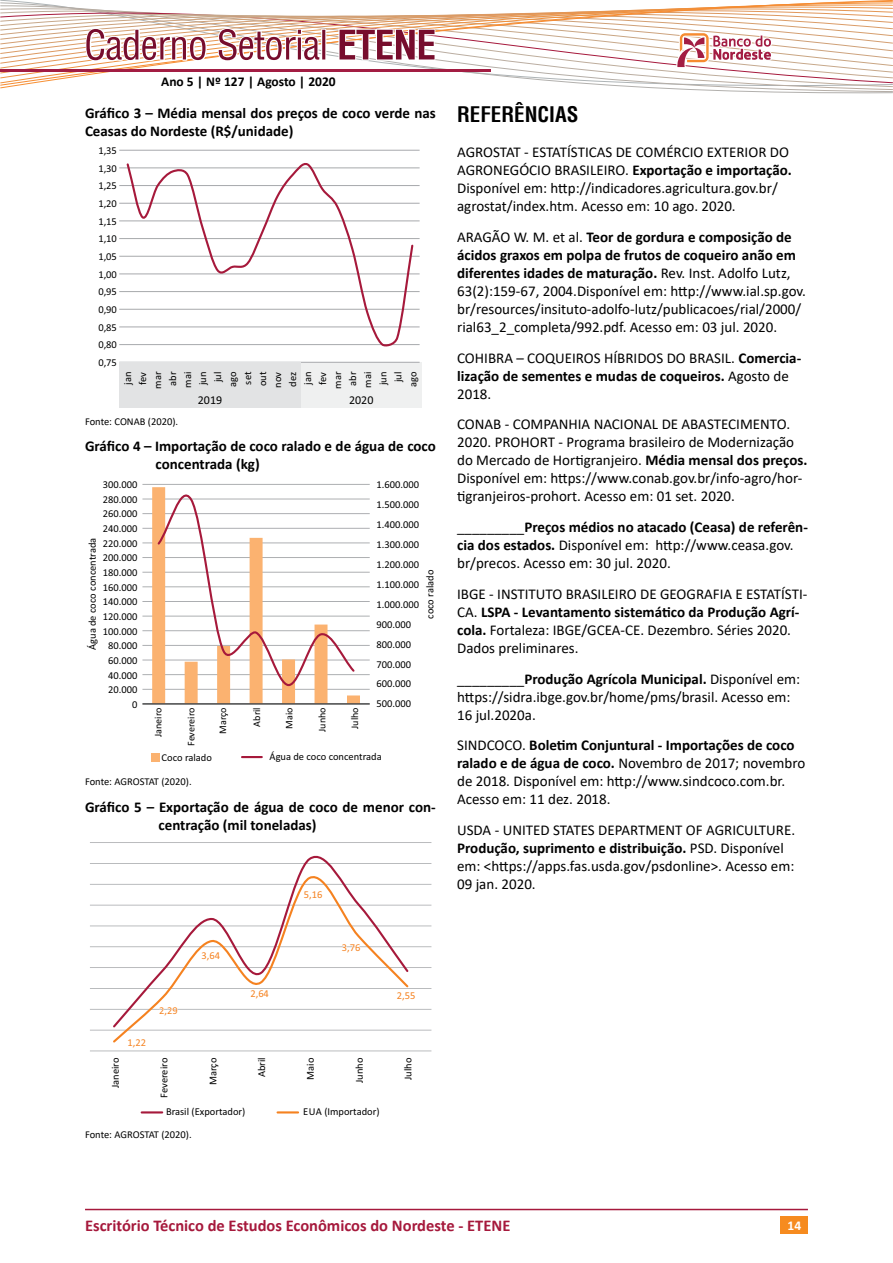
<style>
.page{position:relative;width:893px;height:1263px;background:#fff}
.page>*{position:absolute;margin:0;border:0;box-sizing:border-box;transform-origin:0 0}
.t1{font:700 condensed 21px "Helvetica";color:#000}
.t2{font:700 16.5px "Calibri";color:#a6193c}
.t3{font:15px/18px "Calibri";color:#000}
.t4{font:700 15px/18px "Calibri";color:#000}
.t5{font:700 13.5px "Calibri";color:#000}
.t6{font:700 13.5px "Calibri";color:#fff}
.t7{font:12px "Calibri";color:#000}
.t8{font:10.5px/15px "Calibri";color:#000;text-align:right}
.t9{font:10.5px "Calibri";color:#f58220}
.t10{font:10.2px "Calibri";color:#000}
.s1{font-weight:700}
</style>
<div class="page">
<div style="left:781px;top:1216px;width:27px;height:17px;background:#f68b1f"></div>
<hr style="left:85px;top:1209px;width:723px;height:1px;background:#a6193c">
<svg style="left:0;top:0;width:893px;height:328px"></svg>
<hr style="left:0;top:70px;width:490px;height:2px;background:#a31d43">
<div style="left:301px;top:362px;width:121px;height:46px;background:#eff0f0"></div>
<hr style="left:119px;top:150px;width:301px;height:1px;background:#a7a9ac">
<hr style="left:119px;top:167px;width:301px;height:1px;background:#a7a9ac">
<hr style="left:119px;top:185px;width:301px;height:1px;background:#a7a9ac">
<hr style="left:119px;top:203px;width:301px;height:1px;background:#a7a9ac">
<hr style="left:119px;top:220px;width:301px;height:1px;background:#a7a9ac">
<hr style="left:119px;top:238px;width:301px;height:1px;background:#a7a9ac">
<hr style="left:119px;top:256px;width:301px;height:1px;background:#a7a9ac">
<hr style="left:119px;top:273px;width:301px;height:1px;background:#a7a9ac">
<hr style="left:119px;top:291px;width:301px;height:1px;background:#a7a9ac">
<hr style="left:119px;top:309px;width:301px;height:1px;background:#a7a9ac">
<hr style="left:119px;top:326px;width:301px;height:1px;background:#a7a9ac">
<hr style="left:119px;top:344px;width:301px;height:1px;background:#a7a9ac">
<hr style="left:119px;top:362px;width:301px;height:1px;background:#a7a9ac">
<svg style="left:125px;top:162px;width:290px;height:185px"></svg>
<div style="left:119px;top:362px;width:182px;height:46px;background:#e2e3e4"></div>
<hr style="left:142px;top:484px;width:228px;height:1px;background:#a7a9ac">
<hr style="left:142px;top:498px;width:228px;height:1px;background:#a7a9ac">
<hr style="left:142px;top:513px;width:228px;height:1px;background:#a7a9ac">
<hr style="left:142px;top:528px;width:228px;height:1px;background:#a7a9ac">
<hr style="left:142px;top:542px;width:228px;height:1px;background:#a7a9ac">
<hr style="left:142px;top:557px;width:228px;height:1px;background:#a7a9ac">
<hr style="left:142px;top:572px;width:228px;height:1px;background:#a7a9ac">
<hr style="left:142px;top:586px;width:228px;height:1px;background:#a7a9ac">
<hr style="left:142px;top:601px;width:228px;height:1px;background:#a7a9ac">
<hr style="left:142px;top:616px;width:228px;height:1px;background:#a7a9ac">
<hr style="left:142px;top:630px;width:228px;height:1px;background:#a7a9ac">
<hr style="left:142px;top:645px;width:228px;height:1px;background:#a7a9ac">
<hr style="left:142px;top:659px;width:228px;height:1px;background:#a7a9ac">
<hr style="left:142px;top:674px;width:228px;height:1px;background:#a7a9ac">
<hr style="left:142px;top:689px;width:228px;height:1px;background:#a7a9ac">
<svg style="left:152px;top:484px;width:208px;height:219px"></svg>
<hr style="left:242px;top:756px;width:20px;height:2px;background:#a6193b">
<div style="left:151px;top:753px;width:9px;height:8px;background:#fbb270"></div>
<hr style="left:142px;top:703px;width:228px;height:1px;background:#000">
<hr style="left:90px;top:842px;width:341px;height:1px;background:#a7a9ac">
<hr style="left:90px;top:863px;width:341px;height:1px;background:#a7a9ac">
<hr style="left:90px;top:884px;width:341px;height:1px;background:#a7a9ac">
<hr style="left:90px;top:905px;width:341px;height:1px;background:#a7a9ac">
<hr style="left:90px;top:925px;width:341px;height:1px;background:#a7a9ac">
<hr style="left:90px;top:946px;width:341px;height:1px;background:#a7a9ac">
<hr style="left:90px;top:967px;width:341px;height:1px;background:#a7a9ac">
<hr style="left:90px;top:988px;width:341px;height:1px;background:#a7a9ac">
<hr style="left:90px;top:1009px;width:341px;height:1px;background:#a7a9ac">
<hr style="left:90px;top:1030px;width:341px;height:1px;background:#a7a9ac">
<hr style="left:90px;top:1050px;width:341px;height:1px;background:#a7a9ac">
<svg style="left:111px;top:855px;width:299px;height:12px"></svg>
<svg style="left:111px;top:867px;width:299px;height:176px"></svg>
<hr style="left:278px;top:1111px;width:20px;height:2px;background:#f58220">
<hr style="left:142px;top:1111px;width:20px;height:2px;background:#a6193b">
<svg style="left:128px;top:1038px;width:18px;height:13px"></svg>
<svg style="left:159px;top:1006px;width:19px;height:13px"></svg>
<svg style="left:201px;top:950px;width:20px;height:14px"></svg>
<svg style="left:250px;top:988px;width:20px;height:14px"></svg>
<svg style="left:304px;top:890px;width:19px;height:13px"></svg>
<svg style="left:341px;top:941px;width:20px;height:15px"></svg>
<svg style="left:396px;top:991px;width:14px;height:13px"></svg>
<p class="t5" style="left:161px;top:72px;width:176px">Ano 5 | Nº 127 | Agosto | 2020</p>
<p class="t4" style="left:85px;top:103px;width:352px">Gráfico 3 – Média mensal dos preços de coco verde nas<br>Ceasas do Nordeste (R$/unidade)</p>
<p class="t8" style="left:98px;top:142px;width:20px;line-height:17.7px;text-align:justify">1,35<br>1,30<br>1,25<br>1,20<br>1,15<br>1,10<br>1,05<br>1,00<br>0,95<br>0,90<br>0,85<br>0,80<br>0,75</p>
<p class="t7" style="left:198px;top:395px;width:26px">2019</p>
<p class="t7" style="left:349px;top:395px;width:26px">2020</p>
<p class="t8" style="left:121px;top:389px;width:19px;rotate:-90deg">jan fev mar abr mai jun jul ago set out nov dez jan fev mar abr mai jun jul ago</p>
<p class="t8" style="left:85px;top:414px;width:95px">Fonte: CONAB (2020).</p>
<p class="t4" style="left:156px;top:437px;width:282px;text-indent:-70px">Gráfico 4 – Importação de coco ralado e de água de coco concentrada (kg)</p>
<p class="t8" style="left:103px;top:478px;width:36px">300.000<br>280.000<br>260.000<br>240.000<br>220.000<br>200.000<br>180.000<br>160.000<br>140.000<br>120.000<br>100.000<br>80.000<br>60.000<br>40.000<br>20.000<br>0</p>
<p class="t8" style="left:85px;top:650px;width:114px;rotate:-90deg">Água de coco concentrada</p>
<p class="t10" style="left:154px;top:737px;width:31px;rotate:-90deg">Janeiro</p>
<p class="t10" style="left:187px;top:746px;width:40px;rotate:-90deg">Fevereiro</p>
<p class="t10" style="left:219px;top:734px;width:28px;rotate:-90deg">Março</p>
<p class="t10" style="left:252px;top:726px;width:21px;rotate:-90deg">Abril</p>
<p class="t10" style="left:285px;top:729px;width:23px;rotate:-90deg">Maio</p>
<p class="t10" style="left:318px;top:732px;width:26px;rotate:-90deg">Junho</p>
<p class="t10" style="left:351px;top:729px;width:23px;rotate:-90deg">Julho</p>
<p class="t8" style="left:377px;top:475px;width:44px;line-height:20px;text-align:left">1.600.000<br>1.500.000<br>1.400.000<br>1.300.000<br>1.200.000<br>1.100.000<br>1.000.000<br>900.000<br>800.000<br>700.000<br>600.000<br>500.000</p>
<p class="t8" style="left:423px;top:619px;width:51px;rotate:-90deg">coco ralado</p>
<p class="t8" style="left:162px;top:750px;width:52px">Coco ralado</p>
<p class="t8" style="left:270px;top:750px;width:114px">Água de coco concentrada</p>
<p class="t8" style="left:85px;top:774px;width:108px">Fonte: AGROSTAT (2020).</p>
<p class="t4" style="left:159px;top:797px;width:279px;text-indent:-74px">Gráfico 5 – Exportação de água de coco de menor con&shy;centração (mil toneladas)</p>
<p class="t9" style="left:128px;top:1038px;width:20px">1,22</p>
<p class="t9" style="left:159px;top:1006px;width:20px">2,29</p>
<p class="t9" style="left:202px;top:952px;width:20px">3,64</p>
<p class="t9" style="left:250px;top:989px;width:20px">2,64</p>
<p class="t9" style="left:304px;top:890px;width:20px">5,16</p>
<p class="t9" style="left:342px;top:943px;width:20px">3,76</p>
<p class="t9" style="left:397px;top:991px;width:20px">2,55</p>
<p class="t8" style="left:108px;top:1088px;width:32px;rotate:-90deg">Janeiro</p>
<p class="t8" style="left:157px;top:1098px;width:41px;rotate:-90deg">Fevereiro</p>
<p class="t8" style="left:206px;top:1085px;width:29px;rotate:-90deg">Março</p>
<p class="t8" style="left:255px;top:1077px;width:22px;rotate:-90deg">Abril</p>
<p class="t8" style="left:303px;top:1080px;width:23px;rotate:-90deg">Maio</p>
<p class="t8" style="left:352px;top:1083px;width:27px;rotate:-90deg">Junho</p>
<p class="t8" style="left:401px;top:1080px;width:24px;rotate:-90deg">Julho</p>
<p class="t8" style="left:166px;top:1105px;width:81px">Brasil (Exportador)</p>
<p class="t8" style="left:303px;top:1105px;width:78px">EUA (Importador)</p>
<p class="t8" style="left:85px;top:1127px;width:108px">Fonte: AGROSTAT (2020).</p>
<h1 class="t1" style="left:457px;top:101px;width:123px">REFERÊNCIAS</h1>
<p class="t3" style="left:457px;top:143px;width:336px">AGROSTAT - ESTATÍSTICAS DE COMÉRCIO EXTERIOR DO AGRONEGÓCIO BRASILEIRO. <span class="s1">Exportação e importação.<br></span>Disponível em: http://indicadores.agricultura.gov.br/ agrostat/index.htm. Acesso em: 10 ago. 2020.</p>
<p class="t3" style="left:457px;top:227px;width:350px">ARAGÃO W. M. et al. <span class="s1">Teor de gordura e composição de ácidos graxos em polpa de frutos de coqueiro anão em diferentes idades de maturação.</span> Rev. Inst. Adolfo Lutz, 63(2):159-67, 2004.Disponível em: http://www.ial.sp.gov. br/resources/insituto-adolfo-lutz/publicacoes/rial/2000/ rial63_2_completa/992.pdf. Acesso em: 03 jul. 2020.</p>
<p class="t3" style="left:457px;top:348px;width:346px">COHIBRA – COQUEIROS HÍBRIDOS DO BRASIL. <span class="s1">Comercia&shy;lização de sementes e mudas de coqueiros.</span> Agosto de<br>2018.</p>
<p class="t3" style="left:457px;top:415px;width:352px">CONAB - COMPANHIA NACIONAL DE ABASTECIMENTO.<br>2020. PROHORT - Programa brasileiro de Modernização do Mercado de Hortigranjeiro. <span class="s1">Média mensal dos preços.<br></span>Disponível em: https://www.conab.gov.br/info-agro/hor&shy;tigranjeiros-prohort. Acesso em: 01 set. 2020.</p>
<p class="t3" style="left:457px;top:518px;width:352px">_________<span class="s1">Preços médios no atacado (Ceasa) de referên&shy;cia dos estados.</span> Disponível em: http://www.ceasa.gov. br/precos. Acesso em: 30 jul. 2020.</p>
<p class="t3" style="left:457px;top:584px;width:352px">IBGE - INSTITUTO BRASILEIRO DE GEOGRAFIA E ESTATÍSTI-CA. <span class="s1">LSPA - Levantamento sistemático da Produção Agrí&shy;cola.</span> Fortaleza: IBGE/GCEA-CE. Dezembro. Séries 2020.<br>Dados preliminares.</p>
<p class="t3" style="left:457px;top:669px;width:344px">_________<span class="s1">Produção Agrícola Municipal.</span> Disponível em: https://sidra.ibge.gov.br/home/pms/brasil. Acesso em:<br>16 jul.2020a.</p>
<p class="t3" style="left:457px;top:736px;width:350px">SINDCOCO. <span class="s1">Boletim Conjuntural - Importações de coco ralado e de água de coco.</span> Novembro de 2017; novembro de 2018. Disponível em: http://www.sindcoco.com.br.<br>Acesso em: 11 dez. 2018.</p>
<p class="t3" style="left:457px;top:821px;width:340px">USDA - UNITED STATES DEPARTMENT OF AGRICULTURE.<br><span class="s1">Produção, suprimento e distribuição.</span> PSD. Disponível em: &lt;https://apps.fas.usda.gov/psdonline&gt;. Acesso em:<br>09 jan. 2020.</p>
<p class="t2" style="left:85px;top:1213px;width:427px">Escritório Técnico de Estudos Econômicos do Nordeste - ETENE</p>
<p class="t6" style="left:787px;top:1216px;width:15px">14</p>
</div>
